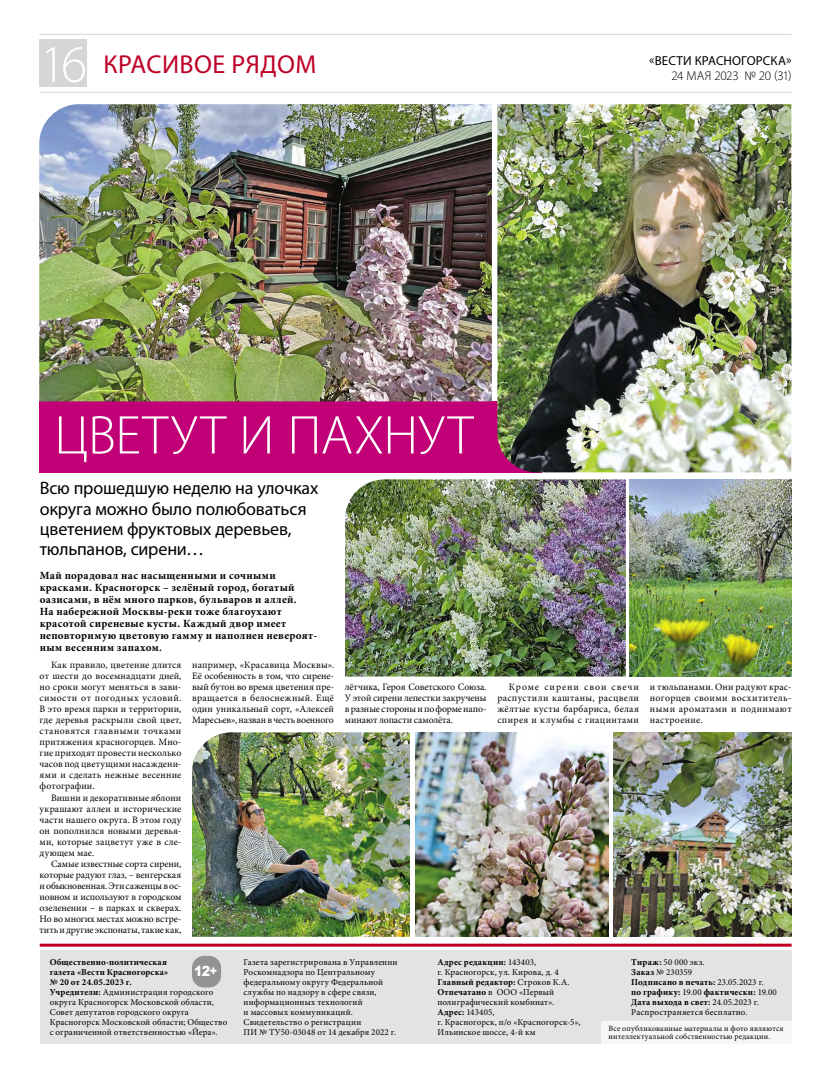
<style>
.page{position:relative;width:820px;height:1078px;background:#fff}
.page>*{position:absolute;margin:0;border:0;box-sizing:border-box;transform-origin:0 0}
.t1{font:300 55px "Myriad Pro";letter-spacing:.01em;color:#fff}
.t2{font:300 53px "Myriad Pro";color:#fff}
.t3{font:26px "Myriad Pro";letter-spacing:.02em;color:#be0027}
.t4{font:18px/20px "Myriad Pro";letter-spacing:-.01em;color:#000}
.t5{font:900 14px "Arial";color:#fff;scale:.9 1}
.t6{font:13px "Myriad Pro";letter-spacing:.01em;color:#000}
.t7{font:300 13px "Myriad Pro";letter-spacing:-.025em;color:#000}
.t8{font:700 11px/12px "Minion Pro";letter-spacing:.035em;color:#000}
.t9{font:9.8px/11.1px "Minion Pro";letter-spacing:.01em;color:#000;text-align:justify}
.t10{font:9px/10px "Minion Pro";letter-spacing:.015em;color:#000}
.t11{font:8px/8px "Minion Pro";letter-spacing:.025em;color:#000}
.s1{font-weight:700}
.s2{font-size:12px}
</style>
<div class="page">
<hr style="left:40px;top:92px;width:751px;height:1px;background:#d6d6d6">
<hr style="left:40px;top:34px;width:751px;height:1px;background:#d6d6d6">
<div style="left:40px;top:40px;width:47px;height:47px;background:#d6d6d6"></div>
<div style="left:39px;top:401px;width:502px;height:71px;background:#c10077"></div>
<hr style="left:40px;top:943px;width:751px;height:3px;background:#be0027">
<div style="left:40px;top:950px;width:751px;height:93px;background:#e3e3e3"></div>
<div style="left:192px;top:955px;width:29px;height:32px;background:#939393;border-radius:12px"></div>
<div style="left:601px;top:1020px;width:190px;height:23px;background:#f6f6f6"></div>
<img style="left:415px;top:732px;width:193px;height:204px">
<img style="left:497px;top:104px;width:294px;height:368px">
<img style="left:39px;top:104px;width:452px;height:297px">
<img style="left:192px;top:732px;width:218px;height:204px">
<img style="left:345px;top:479px;width:280px;height:197px">
<img style="left:629px;top:479px;width:162px;height:197px">
<img style="left:613px;top:732px;width:178px;height:204px">
<h2 class="t2" style="left:40px;top:32px;width:49px">16</h2>
<h3 class="t6" style="left:649px;top:53px;width:144px">«ВЕСТИ КРАСНОГОРСКА»</h3>
<h3 class="t3" style="left:103px;top:48px;width:214px">КРАСИВОЕ РЯДОМ</h3>
<h3 class="t7" style="left:671px;top:68px;width:121px">24 МАЯ 2023 № 20 (31)</h3>
<h1 class="t1" style="left:54px;top:402px;width:420px">ЦВЕТУТ И ПАХНУТ</h1>
<h3 class="t4" style="left:40px;top:478px;width:280px">Всю прошедшую неделю на улочках округа можно было полюбоваться цветением фруктовых деревьев, тюльпанов, сирени…</h3>
<p class="t8" style="left:40px;top:569px;width:279px">Май порадовал нас насыщенными и сочными красками. Красногорск – зелёный город, богатый оазисами, в нём много парков, бульваров и аллей.<br>На набережной Москвы-реки тоже благоухают красотой сиреневые кусты. Каждый двор имеет неповторимую цветовую гамму и наполнен невероят&shy;ным весенним запахом.</p>
<p class="t9" style="left:40px;top:659px;width:143px;text-indent:11px">Как правило, цветение длится от шести до восемнадцати дней, но сроки могут меняться в зави&shy;симости от погодных условий.<br>В это время парки и территории, где деревья раскрыли свой цвет, становятся главными точками притяжения красногорцев. Мно&shy;гие приходят провести несколько часов под цветущими насаждени&shy;ями и сделать нежные весенние фотографии.</p>
<p class="t9" style="left:40px;top:791px;width:143px;text-indent:11px">Вишни и декоративные яблони украшают аллеи и исторические части нашего округа. В этом году он пополнился новыми деревья&shy;ми, которые зацветут уже в сле&shy;дующем мае.</p>
<p class="t9" style="left:40px;top:858px;width:143px;text-indent:11px">Самые известные сорта сирени, которые радуют глаз, – венгерская и обыкновенная. Эти саженцы в ос&shy;новном и используют в городском озеленении – в парках и скверах.<br>Но во многих местах можно встре&shy;тить и другие экспонаты, такие как,</p>
<p class="t9" style="left:192px;top:659px;width:143px">например, «Красавица Москвы».<br>Её особенность в том, что сирене&shy;вый бутон во время цветения пре&shy;вращается в белоснежный. Ещё один уникальный сорт, «Алексей Маресьев», назван в честь военного</p>
<p class="t9" style="left:344px;top:681px;width:143px">лётчика, Героя Советского Союза.<br>У этой сирени лепестки закручены в разные стороны и по форме напо&shy;минают лопасти самолёта.</p>
<p class="t9" style="left:497px;top:681px;width:143px;text-indent:11px">Кроме сирени свои свечи распустили каштаны, расцвели жёлтые кусты барбариса, белая спирея и клумбы с гиацинтами</p>
<p class="t9" style="left:649px;top:681px;width:143px">и тюльпанами. Они радуют крас&shy;ногорцев своими восхититель&shy;ными ароматами и поднимают настроение.</p>
<p class="t10" style="left:50px;top:956px;width:179px"><span class="s1">Общественно-политическая<br>газета «Вести Красногорска»<br>№ 20 от 24.05.2023 г.<br>Учредители:</span> Администрация городского округа Красногорск Московской области, Совет депутатов городского округа Красногорск Московской области; Общество с ограниченной ответственностью «Йера».</p>
<p class="t10" style="left:243px;top:956px;width:155px">Газета зарегистрирована в Управлении<br>Роскомнадзора по Центральному федеральному округу Федеральной службы по надзору в сфере связи, информационных технологий<br>и массовых коммуникаций.<br>Свидетельство о регистрации<br>ПИ № ТУ50-03048 от 14 декабря 2022 г.</p>
<p class="t10" style="left:437px;top:956px;width:144px"><span class="s1">Адрес редакции:</span> 143403,<br>г. Красногорск, ул. Кирова, д. 4<br><span class="s1">Главный редактор:</span> Строков К.А.<br><span class="s1">Отпечатано</span> в ООО «Первый полиграфический комбинат».<br><span class="s1">Адрес:</span> 143405,<br>г. Красногорск, п/о «Красногорск-5»,<br>Ильинское шоссе, 4-й км</p>
<p class="t10" style="left:631px;top:956px;width:147px"><span class="s1">Тираж:</span> 50 000 экз.<br><span class="s1">Заказ</span> № 230359<br><span class="s1">Подписано в печать:</span> 23.05.2023 г.<br><span class="s1">по графику:</span> 19.00 <span class="s1">фактически:</span> 19.00<br><span class="s1">Дата выхода в свет:</span> 24.05.2023 г.<br>Распространяется бесплатно.</p>
<h3 class="t5" style="left:194px;top:960px;width:27px">12<span class="s2">+</span></h3>
<p class="t11" style="left:608px;top:1023px;width:176px">Все опубликованные материалы и фото являются интеллектуальной собственностью редакции.</p>
</div>
